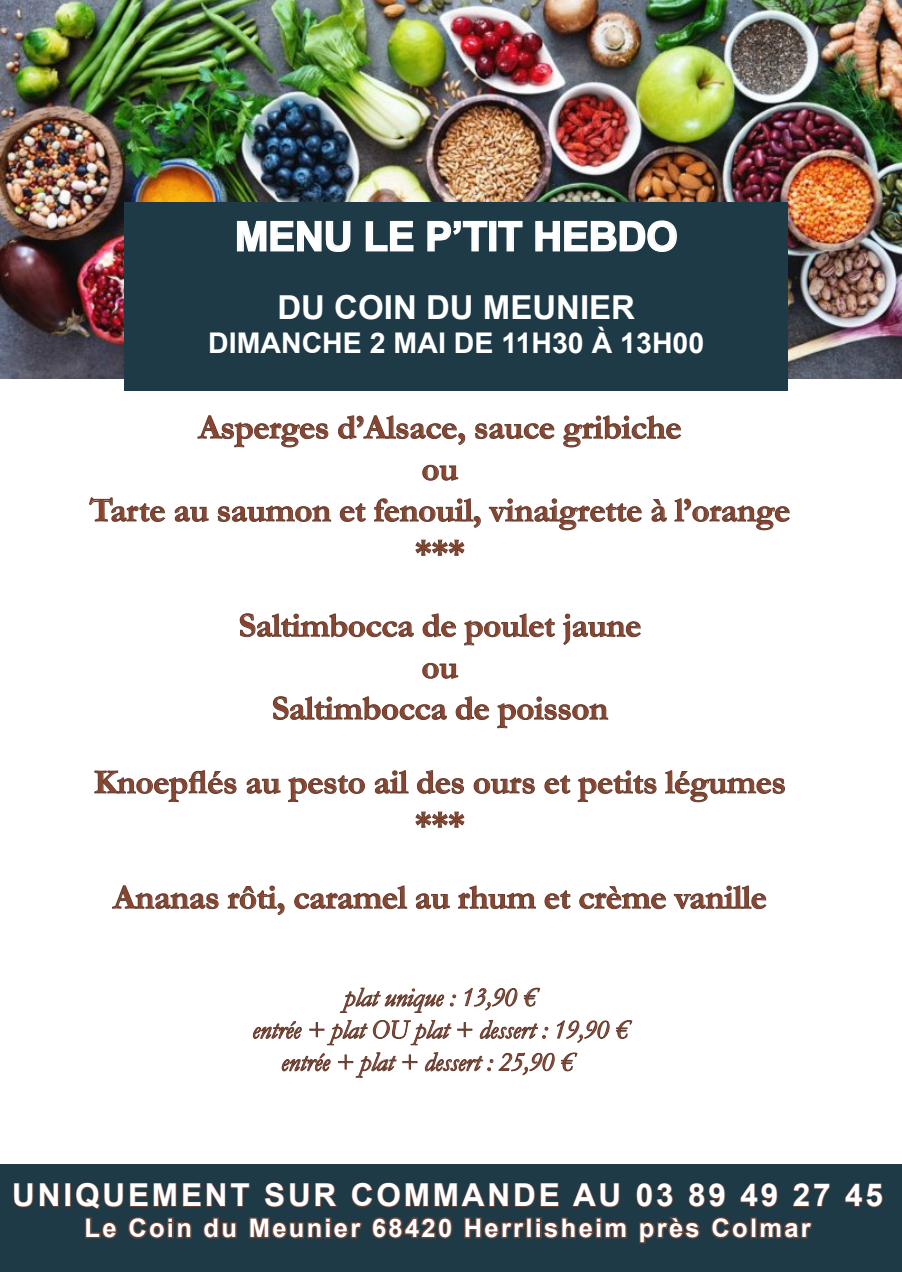
<style>
.page{position:relative;width:902px;height:1272px;background:#fff}
.page>*{position:absolute;margin:0;border:0;box-sizing:border-box;transform-origin:0 0}
.t1{font:700 40.5px "Arial";letter-spacing:-.01em;color:#fff}
.t2{font:700 34.5px "Garamond";letter-spacing:-.01em;color:#8b442e}
.t3{font:700 33px "Arial";color:#fff}
.t4{font:700 31.5px "Arial";letter-spacing:.09em;color:#fff}
.t5{font:700 28.5px "Arial";color:#fff}
.t6{font:italic 27px "Garamond";letter-spacing:-.01em;color:#8b442e}
.t7{font:700 25.5px "Arial";letter-spacing:.09em;color:#fff}
</style>
<div class="page">
<div style="left:0;top:1164px;width:901px;height:107px;background:#1e3a46"></div>
<svg style="left:13px;top:1183px;width:46px;height:25px"></svg>
<div style="left:65px;top:1182px;width:6px;height:24px;border:2px solid #684237"></div>
<svg style="left:636px;top:1183px;width:37px;height:25px"></svg>
<svg style="left:688px;top:1183px;width:38px;height:25px"></svg>
<svg style="left:740px;top:1183px;width:38px;height:25px"></svg>
<svg style="left:792px;top:1183px;width:38px;height:24px"></svg>
<svg style="left:845px;top:1183px;width:38px;height:25px"></svg>
<svg style="left:75px;top:1182px;width:552px;height:57px"></svg>
<svg style="left:639px;top:1216px;width:61px;height:28px"></svg>
<svg style="left:711px;top:1217px;width:38px;height:22px"></svg>
<div style="left:750px;top:1217px;width:6px;height:21px;border:3px solid #684237"></div>
<svg style="left:759px;top:1222px;width:54px;height:17px"></svg>
<svg style="left:197px;top:415px;width:131px;height:32px"></svg>
<svg style="left:338px;top:415px;width:127px;height:30px"></svg>
<svg style="left:475px;top:423px;width:79px;height:16px"></svg>
<svg style="left:563px;top:415px;width:118px;height:32px"></svg>
<svg style="left:422px;top:464px;width:36px;height:17px"></svg>
<svg style="left:89px;top:497px;width:76px;height:25px"></svg>
<svg style="left:174px;top:506px;width:35px;height:16px"></svg>
<svg style="left:217px;top:505px;width:114px;height:17px"></svg>
<svg style="left:339px;top:503px;width:27px;height:19px"></svg>
<svg style="left:374px;top:498px;width:107px;height:30px"></svg>
<svg style="left:488px;top:498px;width:154px;height:32px"></svg>
<svg style="left:651px;top:499px;width:16px;height:23px"></svg>
<svg style="left:674px;top:498px;width:115px;height:32px"></svg>
<svg style="left:415px;top:539px;width:49px;height:17px"></svg>
<svg style="left:239px;top:613px;width:175px;height:24px"></svg>
<svg style="left:422px;top:613px;width:34px;height:24px"></svg>
<svg style="left:464px;top:613px;width:91px;height:32px"></svg>
<svg style="left:563px;top:613px;width:78px;height:32px"></svg>
<svg style="left:422px;top:662px;width:36px;height:17px"></svg>
<svg style="left:272px;top:696px;width:175px;height:24px"></svg>
<svg style="left:455px;top:696px;width:34px;height:24px"></svg>
<svg style="left:497px;top:696px;width:111px;height:32px"></svg>
<svg style="left:94px;top:770px;width:143px;height:32px"></svg>
<svg style="left:246px;top:778px;width:35px;height:16px"></svg>
<svg style="left:288px;top:775px;width:77px;height:27px"></svg>
<svg style="left:374px;top:770px;width:35px;height:24px"></svg>
<svg style="left:416px;top:770px;width:48px;height:24px"></svg>
<svg style="left:473px;top:777px;width:62px;height:17px"></svg>
<svg style="left:544px;top:775px;width:26px;height:19px"></svg>
<svg style="left:577px;top:770px;width:79px;height:32px"></svg>
<svg style="left:665px;top:770px;width:120px;height:32px"></svg>
<svg style="left:415px;top:811px;width:49px;height:16px"></svg>
<svg style="left:112px;top:885px;width:107px;height:24px"></svg>
<svg style="left:227px;top:885px;width:58px;height:30px"></svg>
<svg style="left:294px;top:885px;width:113px;height:24px"></svg>
<svg style="left:415px;top:893px;width:35px;height:16px"></svg>
<svg style="left:458px;top:885px;width:78px;height:24px"></svg>
<svg style="left:544px;top:890px;width:27px;height:19px"></svg>
<svg style="left:579px;top:886px;width:87px;height:23px"></svg>
<svg style="left:673px;top:885px;width:93px;height:24px"></svg>
<svg style="left:339px;top:987px;width:117px;height:26px"></svg>
<svg style="left:464px;top:988px;width:53px;height:22px"></svg>
<svg style="left:523px;top:987px;width:17px;height:19px"></svg>
<svg style="left:252px;top:1021px;width:50px;height:18px"></svg>
<svg style="left:309px;top:1020px;width:142px;height:25px"></svg>
<svg style="left:457px;top:1022px;width:15px;height:15px"></svg>
<svg style="left:479px;top:1019px;width:69px;height:20px"></svg>
<svg style="left:557px;top:1020px;width:52px;height:23px"></svg>
<svg style="left:616px;top:1020px;width:16px;height:19px"></svg>
<svg style="left:281px;top:1053px;width:50px;height:18px"></svg>
<svg style="left:338px;top:1052px;width:80px;height:25px"></svg>
<svg style="left:425px;top:1052px;width:152px;height:23px"></svg>
<img style="left:0;top:0;width:901px;height:378px">
<div style="left:124px;top:202px;width:664px;height:188px;background:#1e3a46"></div>
<svg style="left:236px;top:220px;width:115px;height:32px"></svg>
<svg style="left:365px;top:220px;width:49px;height:32px"></svg>
<svg style="left:427px;top:220px;width:61px;height:32px"></svg>
<div style="left:489px;top:221px;width:7px;height:30px;border:2px solid #fff"></div>
<svg style="left:498px;top:220px;width:25px;height:32px"></svg>
<svg style="left:535px;top:220px;width:142px;height:32px"></svg>
<p class="t1" style="left:235px;top:209px;width:444px">MENU LE P’TIT HEBDO</p>
<p class="t3" style="left:277px;top:285px;width:359px">DU COIN DU MEUNIER</p>
<p class="t5" style="left:208px;top:324px;width:497px">DIMANCHE 2 MAI DE 11H30 À 13H00</p>
<p class="t2" style="left:198px;top:407px;width:484px">Asperges d’Alsace, sauce gribiche</p>
<p class="t2" style="left:421px;top:448px;width:38px">ou</p>
<p class="t2" style="left:90px;top:489px;width:702px">Tarte au saumon et fenouil, vinaigrette à l’orange</p>
<p class="t2" style="left:415px;top:531px;width:52px">***</p>
<p class="t2" style="left:238px;top:605px;width:404px">Saltimbocca de poulet jaune</p>
<p class="t2" style="left:421px;top:646px;width:38px">ou</p>
<p class="t2" style="left:272px;top:687px;width:338px">Saltimbocca de poisson</p>
<p class="t2" style="left:94px;top:761px;width:693px">Knoepflés au pesto ail des ours et petits légumes</p>
<p class="t2" style="left:415px;top:803px;width:52px">***</p>
<p class="t2" style="left:113px;top:876px;width:655px">Ananas rôti, caramel au rhum et crème vanille</p>
<p class="t6" style="left:344px;top:980px;width:193px">plat unique : 13,90 €</p>
<p class="t6" style="left:252px;top:1013px;width:377px">entrée + plat OU plat + dessert : 19,90 €</p>
<p class="t6" style="left:281px;top:1045px;width:294px">entrée + plat + dessert : 25,90 €</p>
<p class="t4" style="left:12px;top:1174px;width:872px">UNIQUEMENT SUR COMMANDE AU 03 89 49 27 45</p>
<p class="t7" style="left:85px;top:1210px;width:727px">Le Coin du Meunier 68420 Herrlisheim près Colmar</p>
</div>
